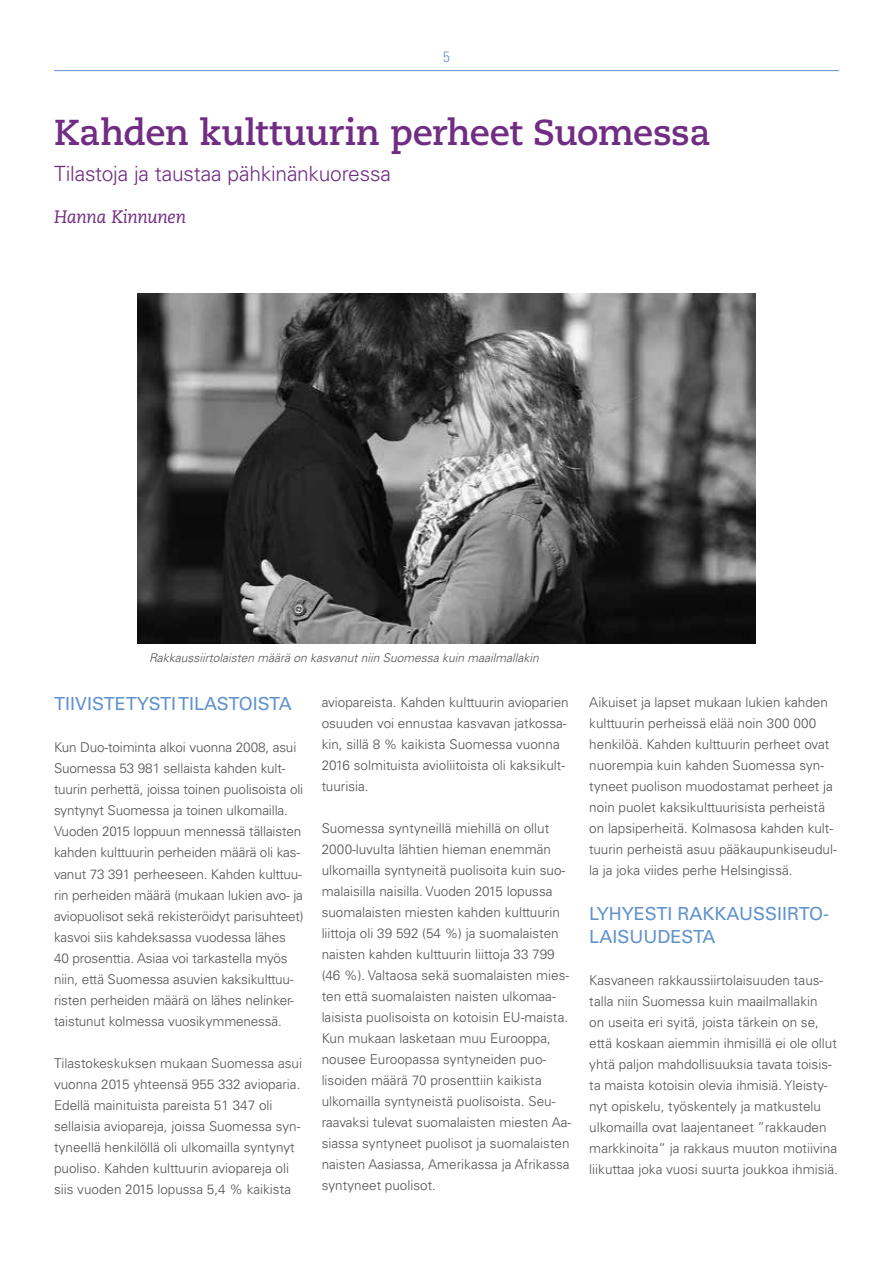
<style>
.page{position:relative;width:893px;height:1263px;background:#fff}
.page>*{position:absolute;margin:0;border:0;box-sizing:border-box;transform-origin:0 0}
.t1{font:700 36px "Caecilia LT Std";letter-spacing:-.015em;color:#712c83}
.t2{font:300 21px "Univers LT Std";letter-spacing:-.01em;color:#712c83}
.t3{font:18px/22.5px "Univers LT Std";color:#6192cc}
.t4{font:italic 18px "Caecilia LT Std";letter-spacing:-.02em;color:#712c83}
.t5{font:300 condensed 15px "Univers LT Std";color:#6192cc}
.t6{font:300 13.5px/21px "Univers LT Std";color:#515151}
.t7{font:italic 300 12px "Univers LT Std";color:#515151}
</style>
<div class="page">
<hr style="left:54px;top:70px;width:785px;height:1px;background:#6192cc">
<img style="left:137px;top:294px;width:619px;height:350px">
<p class="t5" style="left:443px;top:47px;width:8px">5</p>
<h1 class="t1" style="left:54px;top:111px;width:658px">Kahden kulttuurin perheet Suomessa</h1>
<h2 class="t2" style="left:54px;top:160px;width:339px">Tilastoja ja taustaa pähkinänkuoressa</h2>
<h3 class="t4" style="left:54px;top:207px;width:134px">Hanna Kinnunen</h3>
<p class="t7" style="left:149px;top:651px;width:391px">Rakkaussiirtolaisten määrä on kasvanut niin Suomessa kuin maailmallakin</p>
<h3 class="t3" style="left:54px;top:693px;width:239px">TIIVISTETYSTITILASTOISTA</h3>
<p class="t6" style="left:54px;top:737px;width:251px">Kun Duo-toiminta alkoi vuonna 2008, asui Suomessa 53 981 sellaista kahden kult&shy;tuurin perhettä, joissa toinen puolisoista oli syntynyt Suomessa ja toinen ulkomailla.<br>Vuoden 2015 loppuun mennessä tällaisten kahden kulttuurin perheiden määrä oli kas&shy;vanut 73 391 perheeseen. Kahden kulttuu&shy;rin perheiden määrä (mukaan lukien avo- ja aviopuolisot sekä rekisteröidyt parisuhteet) kasvoi siis kahdeksassa vuodessa lähes 40 prosenttia. Asiaa voi tarkastella myös niin, että Suomessa asuvien kaksikulttuu&shy;risten perheiden määrä on lähes nelinker&shy;taistunut kolmessa vuosikymmenessä.</p>
<p class="t6" style="left:54px;top:1052px;width:250px">Tilastokeskuksen mukaan Suomessa asui vuonna 2015 yhteensä 955 332 avioparia.<br>Edellä mainituista pareista 51 347 oli sellaisia aviopareja, joissa Suomessa syn&shy;tyneellä henkilöllä oli ulkomailla syntynyt puoliso. Kahden kulttuurin aviopareja oli siis vuoden 2015 lopussa 5,4 % kaikista</p>
<p class="t6" style="left:322px;top:692px;width:249px">aviopareista. Kahden kulttuurin avioparien osuuden voi ennustaa kasvavan jatkossa&shy;kin, sillä 8 % kaikista Suomessa vuonna 2016 solmituista avioliitoista oli kaksikult&shy;tuurisia.</p>
<p class="t6" style="left:322px;top:818px;width:251px">Suomessa syntyneillä miehillä on ollut 2000-luvulta lähtien hieman enemmän ulkomailla syntyneitä puolisoita kuin suo&shy;malaisilla naisilla. Vuoden 2015 lopussa suomalaisten miesten kahden kulttuurin liittoja oli 39 592 (54 %) ja suomalaisten naisten kahden kulttuurin liittoja 33 799 (46 %). Valtaosa sekä suomalaisten mies&shy;ten että suomalaisten naisten ulkomaa&shy;laisista puolisoista on kotoisin EU-maista.<br>Kun mukaan lasketaan muu Eurooppa, nousee Euroopassa syntyneiden puo&shy;lisoiden määrä 70 prosenttiin kaikista ulkomailla syntyneistä puolisoista. Seu&shy;raavaksi tulevat suomalaisten miesten Aa&shy;siassa syntyneet puolisot ja suomalaisten naisten Aasiassa, Amerikassa ja Afrikassa syntyneet puolisot.</p>
<p class="t6" style="left:589px;top:692px;width:249px">Aikuiset ja lapset mukaan lukien kahden kulttuurin perheissä elää noin 300 000 henkilöä. Kahden kulttuurin perheet ovat nuorempia kuin kahden Suomessa syn&shy;tyneet puolison muodostamat perheet ja noin puolet kaksikulttuurisista perheistä on lapsiperheitä. Kolmasosa kahden kult&shy;tuurin perheistä asuu pääkaupunkiseudul&shy;la ja joka viides perhe Helsingissä.</p>
<h3 class="t3" style="left:589px;top:903px;width:241px">LYHYESTI RAKKAUSSIIRTO-<br>LAISUUDESTA</h3>
<p class="t6" style="left:589px;top:969px;width:250px">Kasvaneen rakkaussiirtolaisuuden taus&shy;talla niin Suomessa kuin maailmallakin<br>on useita eri syitä, joista tärkein on se, että koskaan aiemmin ihmisillä ei ole ollut yhtä paljon mahdollisuuksia tavata toisis&shy;ta maista kotoisin olevia ihmisiä. Yleisty&shy;nyt opiskelu, työskentely ja matkustelu ulkomailla ovat laajentaneet ”rakkauden markkinoita” ja rakkaus muuton motiivina liikuttaa joka vuosi suurta joukkoa ihmisiä.</p>
</div>
